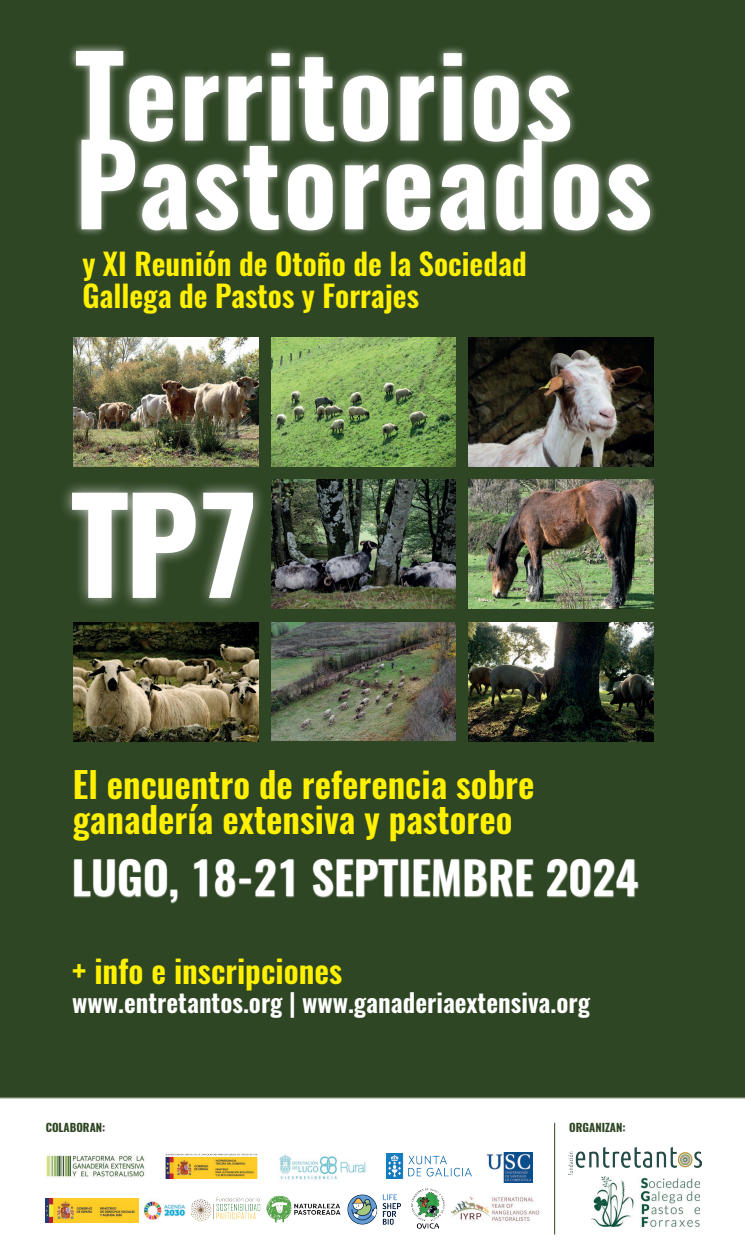
<style>
.page{position:relative;width:745px;height:1258px;background:#fff}
.page>*{position:absolute;margin:0;border:0;box-sizing:border-box;transform-origin:0 0}
.t1{font:700 130px "Oswald";color:#fff}
.t2{font:700 110.62px/88.8px "Oswald";letter-spacing:.02em;color:#fff}
.t3{font:600 45px "Oswald";color:#fff}
.t4{font:600 35.62px/35.6px "Oswald";color:#fff101}
.t5{font:600 31.88px "Oswald";color:#fff101}
.t6{font:600 30px/32.5px "Oswald";color:#fff101}
.t7{font:600 25.62px "Oswald";color:#fff}
.t8{font:700 11.25px "Oswald";color:#2f4624}
</style>
<div class="page">
<div style="left:0;top:0;width:744px;height:1098px;background:#2f4624"></div>
<div style="left:73px;top:858px;width:565px;height:46px;background:#fff;opacity:.75"></div>
<img style="left:74px;top:623px;width:184px;height:118px">
<img style="left:74px;top:337px;width:184px;height:129px">
<img style="left:271px;top:479px;width:184px;height:130px">
<img style="left:468px;top:623px;width:185px;height:118px">
<img style="left:468px;top:479px;width:185px;height:130px">
<img style="left:271px;top:622px;width:184px;height:118px">
<div style="left:68px;top:43px;width:589px;height:195px;background:#fff;opacity:.75"></div>
<div style="left:59px;top:480px;width:207px;height:131px;background:#fff;opacity:.75"></div>
<img style="left:468px;top:337px;width:185px;height:129px">
<img style="left:271px;top:337px;width:184px;height:129px">
<img style="left:191px;top:1197px;width:69px;height:24px">
<img style="left:568px;top:1147px;width:133px;height:27px">
<img style="left:46px;top:1198px;width:140px;height:24px">
<img style="left:165px;top:1154px;width:93px;height:25px">
<img style="left:591px;top:1177px;width:108px;height:50px">
<img style="left:279px;top:1154px;width:87px;height:26px">
<img style="left:46px;top:1155px;width:99px;height:23px">
<img style="left:266px;top:1195px;width:74px;height:28px">
<img style="left:450px;top:1196px;width:90px;height:25px">
<img style="left:347px;top:1194px;width:54px;height:31px">
<hr style="left:554px;top:1123px;width:1px;height:111px;background:#2f4624">
<img style="left:486px;top:1152px;width:46px;height:30px">
<img style="left:411px;top:1188px;width:34px;height:41px">
<img style="left:386px;top:1154px;width:85px;height:24px">
<h2 class="t2" style="left:75px;top:55px;width:578px">Territorios<br>Pastoreados</h2>
<p class="t6" style="left:82px;top:248px;width:445px">y XI Reunión de Otoño de la Sociedad<br>Gallega de Pastos y Forrajes</p>
<h1 class="t1" style="left:71px;top:455px;width:191px">TP7</h1>
<p class="t4" style="left:73px;top:767px;width:463px">El encuentro de referencia sobre ganadería extensiva y pastoreo</p>
<p class="t3" style="left:72px;top:847px;width:568px">LUGO, 18-21 SEPTIEMBRE 2024</p>
<p class="t5" style="left:72px;top:949px;width:271px">+ info e inscripciones</p>
<p class="t7" style="left:72px;top:985px;width:519px">www.entretantos.org | www.ganaderiaextensiva.org</p>
<p class="t8" style="left:46px;top:1120px;width:61px">COLABORAN:</p>
<p class="t8" style="left:569px;top:1120px;width:58px">ORGANIZAN:</p>
</div>
